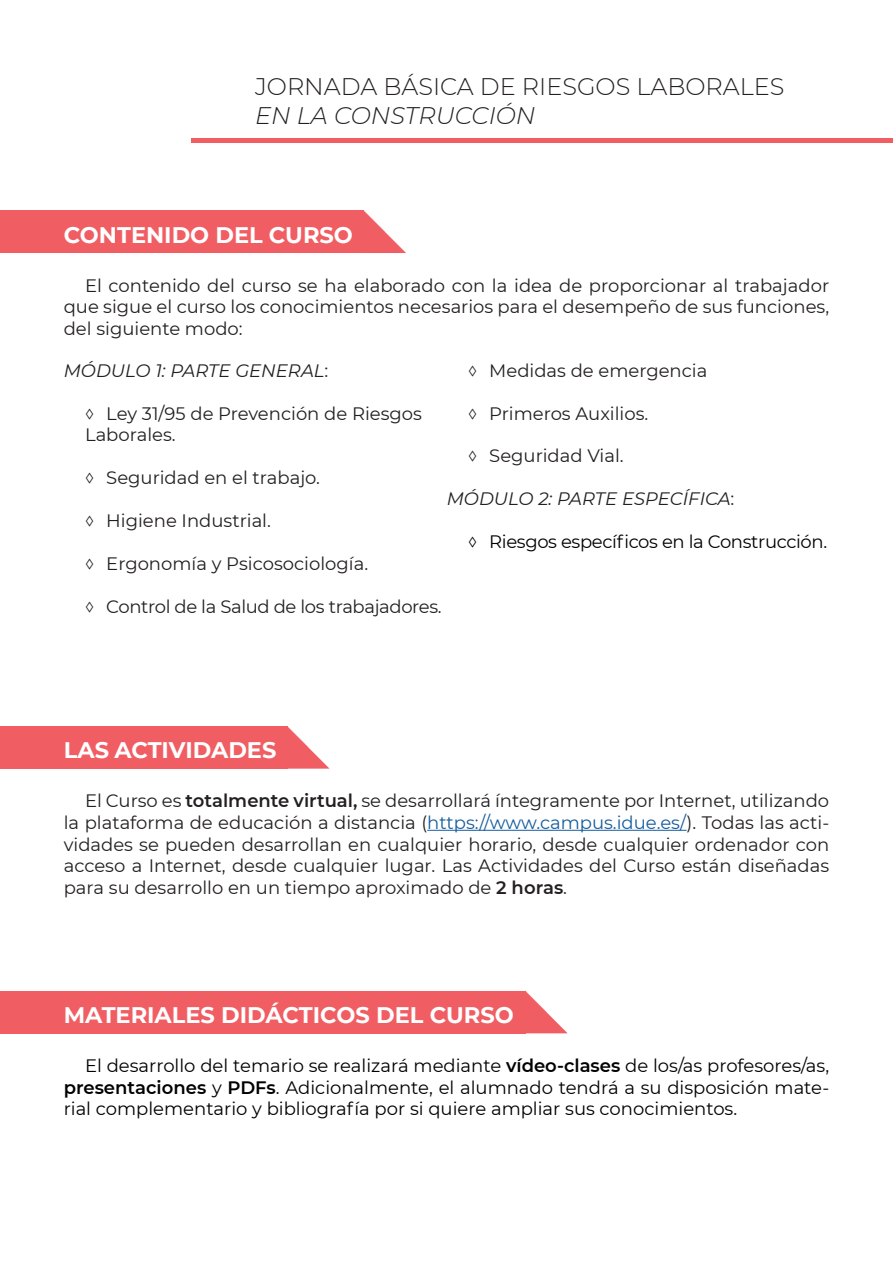
<style>
.page{position:relative;width:893px;height:1263px;background:#fff}
.page>*{position:absolute;margin:0;border:0;box-sizing:border-box;transform-origin:0 0}
.t1{font:300 24px "Montserrat";color:#231f20}
.t2{font:italic 300 24px "Montserrat";color:#231f20}
.t3{font:700 22.5px "Montserrat";color:#fff}
.t4{font:18px/21.6px "Montserrat";color:#231f20;text-align:justify}
.t5{font:18px/21.6px "Montserrat";color:#000;text-align:justify}
.t6{font:italic 18px "Montserrat";color:#231f20}
.t7{font:18px "Montserrat";letter-spacing:-.02em;color:#000}
.t8{font:18px "Montserrat";letter-spacing:-.02em;color:#231f20}
.s1{font-style:normal}
.s2{font-weight:600}
.s3{color:#175d9e}
</style>
<div class="page">
<hr style="left:191px;top:138px;width:702px;height:4px;background:#f05e63">
<div style="left:0;top:210px;width:364px;height:43px;background:#f05e63"></div>
<div style="left:0;top:726px;width:287px;height:43px;background:#f05e63"></div>
<hr style="left:427px;top:830px;width:260px;height:1px;background:#175d9e">
<div style="left:0;top:991px;width:525px;height:42px;background:#f05e63"></div>
<svg style="left:287px;top:726px;width:43px;height:43px"></svg>
<svg style="left:525px;top:991px;width:42px;height:42px"></svg>
<svg style="left:364px;top:210px;width:42px;height:43px"></svg>
<p class="t1" style="left:255px;top:70px;width:531px">JORNADA BÁSICA DE RIESGOS LABORALES</p>
<p class="t2" style="left:255px;top:99px;width:282px">EN LA CONSTRUCCIÓN</p>
<p class="t3" style="left:64px;top:218px;width:291px">CONTENIDO DEL CURSO</p>
<p class="t4" style="left:64px;top:274px;width:767px;text-indent:21px">El contenido del curso se ha elaborado con la idea de proporcionar al trabajador que sigue el curso los conocimientos necesarios para el desempeño de sus funciones, del siguiente modo:</p>
<p class="t6" style="left:64px;top:358px;width:266px">MÓDULO 1: PARTE GENERAL<span class="s1">:</span></p>
<p class="t4" style="left:85px;top:402px;width:338px">◊ Ley 31/95 de Prevención de Riesgos<br>Laborales.</p>
<p class="t4" style="left:85px;top:466px;width:237px">◊ Seguridad en el trabajo.</p>
<p class="t4" style="left:85px;top:509px;width:187px">◊ Higiene Industrial.</p>
<p class="t4" style="left:85px;top:552px;width:285px">◊ Ergonomía y Psicosociología.</p>
<p class="t8" style="left:85px;top:594px;width:358px">◊ Control de la Salud de los trabajadores.</p>
<p class="t4" style="left:468px;top:359px;width:241px">◊ Medidas de emergencia</p>
<p class="t4" style="left:468px;top:402px;width:182px">◊ Primeros Auxilios.</p>
<p class="t4" style="left:468px;top:445px;width:157px">◊ Seguridad Vial.</p>
<p class="t6" style="left:447px;top:487px;width:289px">MÓDULO 2: PARTE ESPECÍFICA<span class="s1">:</span></p>
<p class="t7" style="left:468px;top:529px;width:361px">◊ Riesgos específicos en la Construcción.</p>
<p class="t3" style="left:64px;top:734px;width:214px">LAS ACTIVIDADES</p>
<p class="t4" style="left:64px;top:789px;width:767px;text-indent:21px">El Curso es <span class="s2">totalmente virtual,</span> se desarrollará íntegramente por Internet, utilizando la plataforma de educación a distancia (<span class="s3">https://www.campus.idue.es/</span>). Todas las acti&shy;vidades se pueden desarrollan en cualquier horario, desde cualquier ordenador con acceso a Internet, desde cualquier lugar. Las Actividades del Curso están diseñadas para su desarrollo en un tiempo aproximado de <span class="s2">2 horas</span>.</p>
<p class="t3" style="left:64px;top:999px;width:451px">MATERIALES DIDÁCTICOS DEL CURSO</p>
<p class="t5" style="left:64px;top:1054px;width:767px;text-indent:21px">El desarrollo del temario se realizará mediante <span class="s2">vídeo-clases</span> de los/as profesores/as, <span class="s2">presentaciones</span> y <span class="s2">PDFs</span>. Adicionalmente, el alumnado tendrá a su disposición mate&shy;rial complementario y bibliografía por si quiere ampliar sus conocimientos.</p>
</div>
